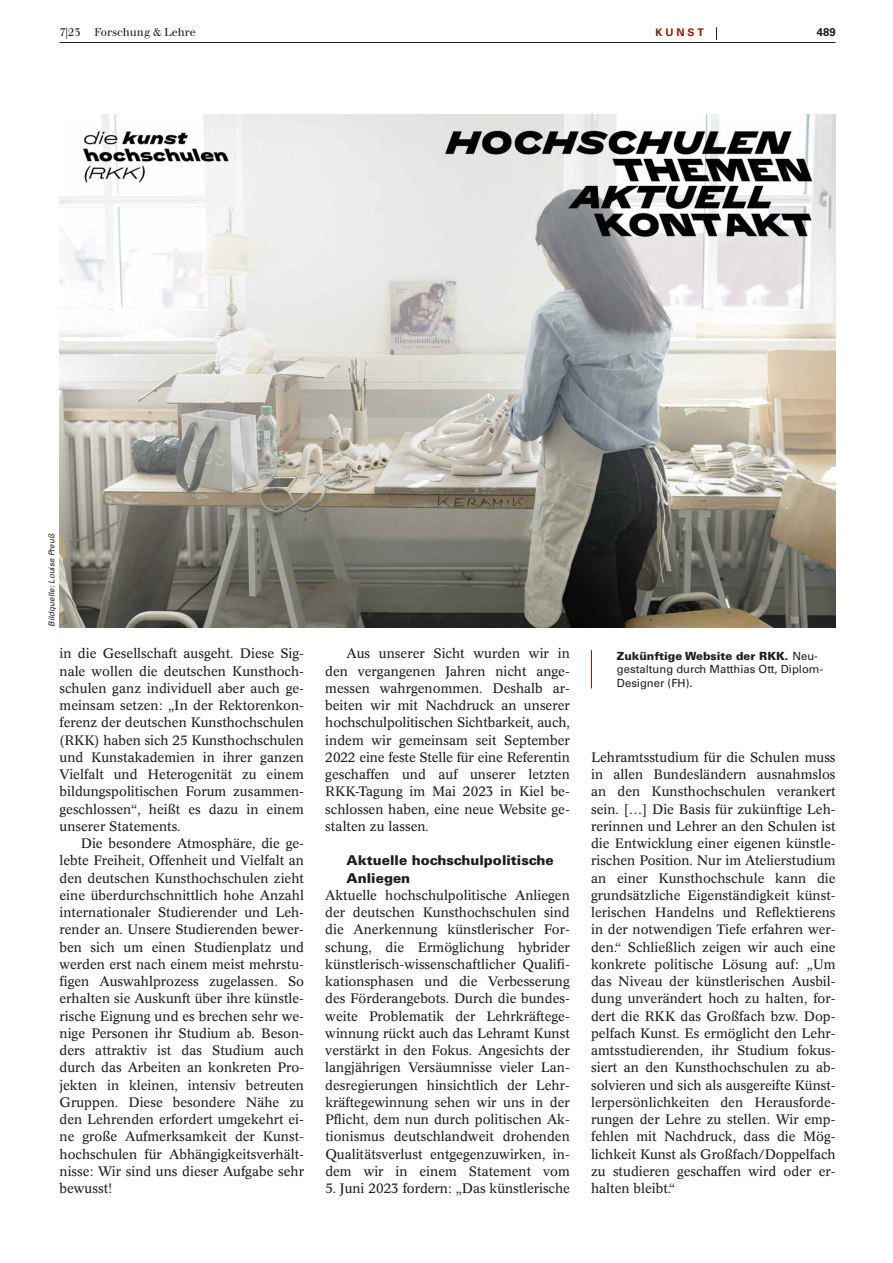
<style>
.page{position:relative;width:893px;height:1263px;background:#fff}
.page>*{position:absolute;margin:0;border:0;box-sizing:border-box;transform-origin:0 0}
.t1{font:13.5px/17.2px "Concorde BE";color:#1d1d1c;text-align:justify}
.t2{font:900 13.5px/17.2px "Univers LT";color:#1d1d1c}
.t3{font:11.25px/13.5px "Univers LT";color:#1d1d1c}
.t4{font:11.25px "Walbaum";color:#1d1d1c}
.t5{font:700 11.25px "Univers LT";color:#1d1d1c}
.t6{font:700 10.5px "Univers LT";letter-spacing:.28em;color:#851800}
.t7{font:italic 8.1px "Univers LT";color:#1d1d1c}
.s1{font-style:italic}
.s2{font-weight:900}
</style>
<div class="page">
<hr style="left:60px;top:42px;width:776px;height:1px;background:#1d1d1c">
<svg style="left:716px;top:27px;width:1px;height:13px"></svg>
<img style="left:60px;top:115px;width:776px;height:512px">
<hr style="left:591px;top:650px;width:1px;height:38px;background:#851800">
<p class="t4" style="left:60px;top:28px;width:138px">7|23 Forschung &amp; Lehre</p>
<p class="t6" style="left:655px;top:28px;width:50px">KUNST</p>
<p class="t5" style="left:817px;top:28px;width:20px">489</p>
<p class="t7" style="left:49px;top:627px;width:94px;rotate:-90deg">Bildquelle: Louise Preuß</p>
<p class="t1" style="left:60px;top:646px;width:246px">in die Gesellschaft ausgeht. Diese Sig&shy;nale wollen die deutschen Kunsthoch&shy;schulen ganz individuell aber auch ge&shy;meinsam setzen: „In der Rektorenkon&shy;ferenz der deutschen Kunsthochschulen (RKK) haben sich 25 Kunsthochschulen und Kunstakademien in ihrer ganzen Vielfalt und Heterogenität zu einem bildungspolitischen Forum zusammen&shy;geschlossen“, heißt es dazu in einem unserer Statements.</p>
<p class="t1" style="left:60px;top:836px;width:246px;text-indent:21px">Die besondere Atmosphäre, die ge&shy;lebte Freiheit, Offenheit und Vielfalt an den deutschen Kunsthochschulen zieht eine überdurchschnittlich hohe Anzahl internationaler Studierender und Leh&shy;render an. Unsere Studierenden bewer&shy;ben sich um einen Studienplatz und werden erst nach einem meist mehrstu&shy;figen Auswahlprozess zugelassen. So erhalten sie Auskunft über ihre künstle&shy;rische Eignung und es brechen sehr we&shy;nige Personen ihr Studium ab. Beson&shy;ders attraktiv ist das Studium auch durch das Arbeiten an konkreten Pro&shy;jekten in kleinen, intensiv betreuten Gruppen. Diese besondere Nähe zu den Lehrenden erfordert umgekehrt ei&shy;ne große Aufmerksamkeit der Kunst&shy;hochschulen für Abhängigkeitsverhält&shy;nisse: Wir sind uns dieser Aufgabe sehr bewusst!</p>
<p class="t1" style="left:325px;top:646px;width:246px;text-indent:21px">Aus unserer Sicht wurden wir in den vergangenen Jahren nicht ange&shy;messen wahrgenommen. Deshalb ar&shy;beiten wir mit Nachdruck an unserer hochschulpolitischen Sichtbarkeit, auch, indem wir gemeinsam seit September 2022 eine feste Stelle für eine Referentin geschaffen und auf unserer letzten RKK-Tagung im Mai 2023 in Kiel be&shy;schlossen haben, eine neue Website ge&shy;stalten zu lassen<span class="s1">.</span></p>
<p class="t2" style="left:347px;top:853px;width:209px">Aktuelle hochschulpolitische<br>Anliegen</p>
<p class="t1" style="left:325px;top:887px;width:246px">Aktuelle hochschulpolitische Anliegen der deutschen Kunsthochschulen sind die Anerkennung künstlerischer For&shy;schung, die Ermöglichung hybrider künstlerisch-wissenschaftlicher Qualifi&shy;kationsphasen und die Verbesserung des Förderangebots. Durch die bundes&shy;weite Problematik der Lehrkräftege&shy;winnung rückt auch das Lehramt Kunst verstärkt in den Fokus. Angesichts der langjährigen Versäumnisse vieler Lan&shy;desregierungen hinsichtlich der Lehr&shy;kräftegewinnung sehen wir uns in der Pflicht, dem nun durch politischen Ak&shy;tionismus deutschlandweit drohenden Qualitätsverlust entgegenzuwirken, in&shy;dem wir in einem Statement vom</p>
<p class="t1" style="left:325px;top:1181px;width:246px">5. Juni 2023 fordern: „Das künstlerische</p>
<p class="t3" style="left:617px;top:650px;width:208px"><span class="s2">Zukünftige Website der RKK.</span> Neu&shy;gestaltung durch Matthias Ott, Diplom-<br>Designer (FH).</p>
<p class="t1" style="left:591px;top:749px;width:246px">Lehramtsstudium für die Schulen muss in allen Bundesländern ausnahmslos an den Kunsthochschulen verankert sein. […] Die Basis für zukünftige Leh&shy;rerinnen und Lehrer an den Schulen ist die Entwicklung einer eigenen künstle&shy;rischen Position. Nur im Atelierstudium an einer Kunsthochschule kann die grundsätzliche Eigenständigkeit künst&shy;lerischen Handelns und Reflektierens in der notwendigen Tiefe erfahren wer&shy;den.“ Schließlich zeigen wir auch eine konkrete politische Lösung auf: „Um das Niveau der künstlerischen Ausbil&shy;dung unverändert hoch zu halten, for&shy;dert die RKK das Großfach bzw. Dop&shy;pelfach Kunst. Es ermöglicht den Lehr&shy;amtsstudierenden, ihr Studium fokus&shy;siert an den Kunsthochschulen zu ab&shy;solvieren und sich als ausgereifte Künst&shy;lerpersönlichkeiten den Herausforde&shy;rungen der Lehre zu stellen. Wir emp&shy;fehlen mit Nachdruck, dass die Mög&shy;lichkeit Kunst als Großfach/Doppelfach zu studieren geschaffen wird oder er&shy;halten bleibt.“</p>
</div>
